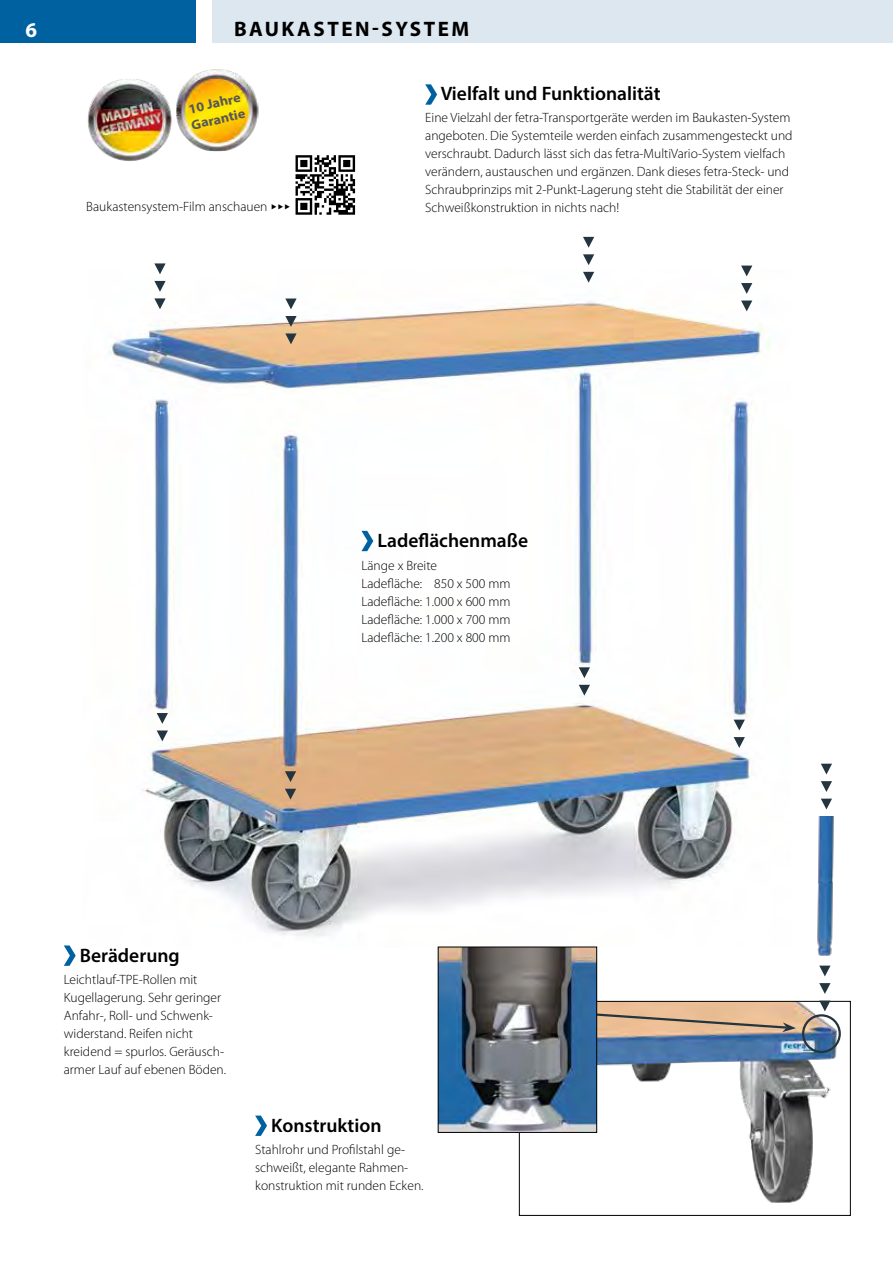
<style>
.page{position:relative;width:893px;height:1263px;background:#fff}
.page>*{position:absolute;margin:0;border:0;box-sizing:border-box;transform-origin:0 0}
.t1{font:700 21px "Myriad Pro";letter-spacing:.12em;color:#000}
.t2{font:700 21px "Myriad Pro";color:#fff}
.t3{font:600 19.5px "Myriad Pro";color:#000}
.t4{font:300 13.5px/18px "Myriad Pro";color:#000}
.t5{font:700 13.5px/16.2px "Myriad Pro";color:#575756;scale:1.05 1}
.s1{font-family:"Strada Exp";font-weight:600;font-size:15px}
</style>
<div class="page">
<div style="left:213px;top:0;width:680px;height:43px;background:#dce7ef"></div>
<div style="left:0;top:0;width:196px;height:43px;background:#0061a1"></div>
<img style="left:176px;top:69px;width:82px;height:82px">
<img style="left:87px;top:79px;width:85px;height:82px">
<img style="left:109px;top:271px;width:662px;height:676px">
<svg style="left:425px;top:84px;width:12px;height:21px"></svg>
<svg style="left:64px;top:945px;width:12px;height:21px"></svg>
<svg style="left:255px;top:1115px;width:12px;height:21px"></svg>
<svg style="left:154px;top:298px;width:12px;height:11px"></svg>
<svg style="left:154px;top:263px;width:12px;height:11px"></svg>
<svg style="left:154px;top:281px;width:12px;height:11px"></svg>
<svg style="left:157px;top:730px;width:11px;height:11px"></svg>
<svg style="left:157px;top:713px;width:11px;height:11px"></svg>
<svg style="left:285px;top:789px;width:11px;height:10px"></svg>
<svg style="left:285px;top:771px;width:11px;height:11px"></svg>
<svg style="left:583px;top:272px;width:11px;height:11px"></svg>
<svg style="left:583px;top:237px;width:11px;height:11px"></svg>
<svg style="left:583px;top:254px;width:11px;height:11px"></svg>
<img style="left:521px;top:1003px;width:320px;height:200px">
<div style="left:519px;top:1001px;width:331px;height:214px;border:1px solid #000"></div>
<img style="left:817px;top:816px;width:17px;height:140px">
<div style="left:802px;top:1014px;width:39px;height:39px;border:2px solid #24353f;border-radius:50%"></div>
<svg style="left:597px;top:1010px;width:199px;height:22px;background:#d5b08c"></svg>
<img style="left:440px;top:949px;width:155px;height:181px">
<div style="left:438px;top:947px;width:159px;height:185px;border:1px solid #000"></div>
<svg style="left:821px;top:799px;width:11px;height:10px"></svg>
<svg style="left:821px;top:764px;width:11px;height:10px"></svg>
<svg style="left:821px;top:781px;width:11px;height:11px"></svg>
<svg style="left:819px;top:1000px;width:11px;height:11px"></svg>
<svg style="left:819px;top:965px;width:11px;height:11px"></svg>
<svg style="left:819px;top:983px;width:11px;height:11px"></svg>
<svg style="left:734px;top:737px;width:11px;height:11px"></svg>
<svg style="left:734px;top:720px;width:11px;height:10px"></svg>
<svg style="left:741px;top:300px;width:11px;height:11px"></svg>
<svg style="left:741px;top:266px;width:11px;height:10px"></svg>
<svg style="left:741px;top:283px;width:11px;height:11px"></svg>
<svg style="left:285px;top:333px;width:12px;height:11px"></svg>
<svg style="left:285px;top:298px;width:12px;height:11px"></svg>
<svg style="left:285px;top:316px;width:12px;height:11px"></svg>
<svg style="left:579px;top:685px;width:11px;height:11px"></svg>
<svg style="left:579px;top:667px;width:11px;height:11px"></svg>
<svg style="left:361px;top:531px;width:12px;height:20px"></svg>
<svg style="left:296px;top:155px;width:59px;height:60px"></svg>
<h1 class="t2" style="left:26px;top:16px;width:13px">6</h1>
<h1 class="t1" style="left:234px;top:16px;width:237px">BAUKASTEN-SYSTEM</h1>
<p class="t5" style="left:186px;top:101px;width:54px;rotate:-13deg">10 Jahre<br>Garantie</p>
<p class="t4" style="left:86px;top:198px;width:206px">Baukastensystem-Film anschauen <span class="s1">&gt;&gt;&gt;</span></p>
<h2 class="t3" style="left:441px;top:81px;width:221px">Vielfalt und Funktionalität</h2>
<p class="t4" style="left:425px;top:109px;width:369px">Eine Vielzahl der fetra-Transportgeräte werden im Baukasten-System angeboten. Die Systemteile werden einfach zusammengesteckt und verschraubt. Dadurch lässt sich das fetra-MultiVario-System vielfach verändern, austauschen und ergänzen. Dank dieses fetra-Steck- und Schraubprinzips mit 2-Punkt-Lagerung steht die Stabilität der einer Schweißkonstruktion in nichts nach!</p>
<h2 class="t3" style="left:378px;top:528px;width:152px">Ladeflächenmaße</h2>
<p class="t4" style="left:361px;top:556px;width:151px">Länge x Breite<br>Ladefläche: 850 x 500 mm<br>Ladefläche: 1.000 x 600 mm<br>Ladefläche: 1.000 x 700 mm<br>Ladefläche: 1.200 x 800 mm</p>
<h2 class="t3" style="left:80px;top:943px;width:101px">Beräderung</h2>
<p class="t4" style="left:64px;top:971px;width:164px">Leichtlauf-TPE-Rollen mit<br>Kugellagerung. Sehr geringer<br>Anfahr-, Roll- und Schwenk&shy;widerstand. Reifen nicht kreidend = spurlos. Geräusch&shy;armer Lauf auf ebenen Böden.</p>
<h2 class="t3" style="left:271px;top:1113px;width:112px">Konstruktion</h2>
<p class="t4" style="left:255px;top:1141px;width:170px">Stahlrohr und Profilstahl ge&shy;schweißt, elegante Rahmen&shy;konstruktion mit runden Ecken.</p>
</div>
